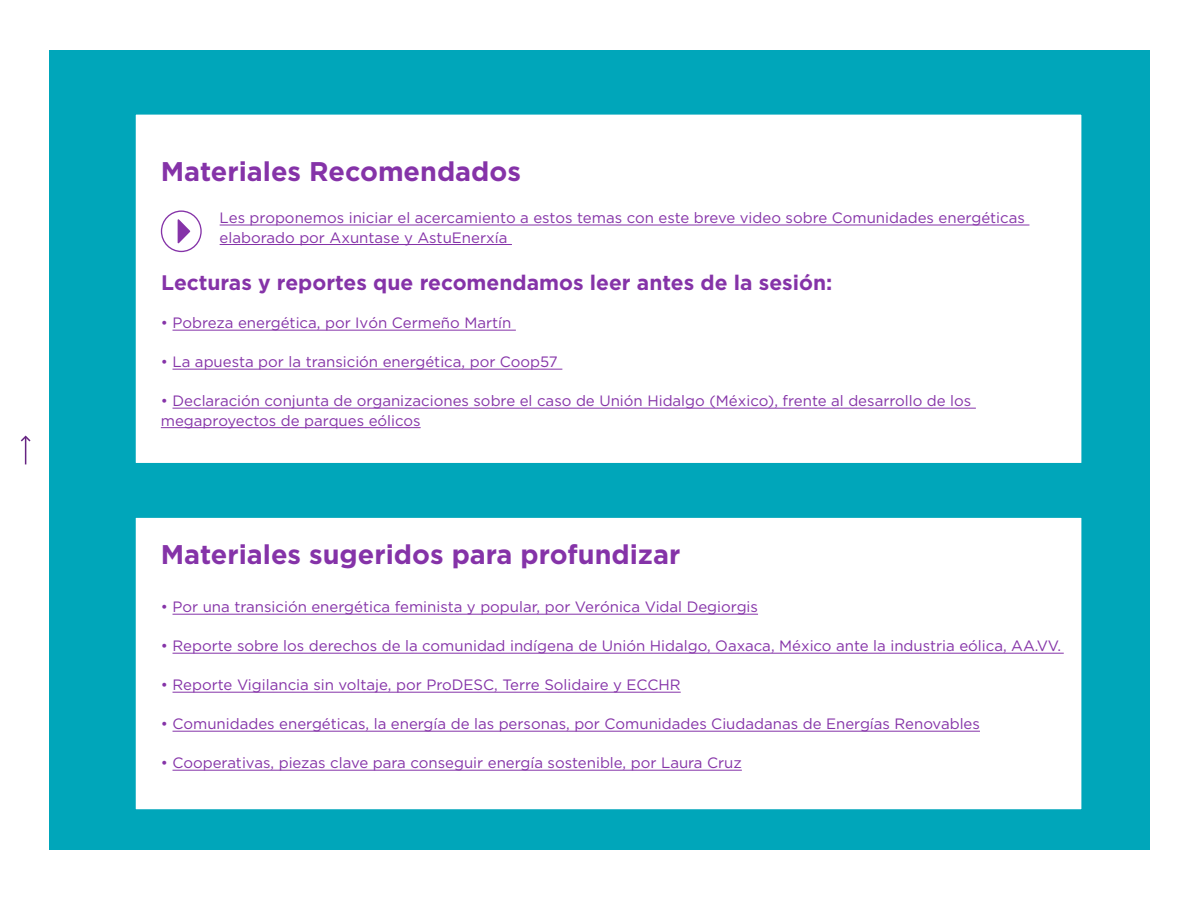
<style>
.page{position:relative;width:1200px;height:900px;background:#fff}
.page>*{position:absolute;margin:0;border:0;box-sizing:border-box;transform-origin:0 0}
.t1{font:700 27px "Gotham";color:#8533a8}
.t2{font:700 21px "Gotham";color:#8533a8}
.t3{font:15px/19.5px "Gotham";color:#8533a8}
</style>
<div class="page">
<svg style="left:20px;top:435px;width:11px;height:29px"></svg>
<div style="left:50px;top:50px;width:1100px;height:800px;background:#00a6ba"></div>
<div style="left:133px;top:112px;width:951px;height:354px;background:#fff;border:3px solid #00a6ba"></div>
<div style="left:133px;top:515px;width:951px;height:297px;background:#fff;border:3px solid #00a6ba"></div>
<hr style="left:220px;top:225px;width:809px;height:1px;background:#8533a8">
<hr style="left:220px;top:244px;width:292px;height:1px;background:#8533a8">
<hr style="left:173px;top:330px;width:343px;height:1px;background:#8533a8">
<hr style="left:173px;top:369px;width:389px;height:1px;background:#8533a8">
<hr style="left:173px;top:408px;width:803px;height:1px;background:#8533a8">
<hr style="left:161px;top:427px;width:260px;height:1px;background:#8533a8">
<hr style="left:173px;top:614px;width:585px;height:1px;background:#8533a8">
<hr style="left:173px;top:653px;width:891px;height:1px;background:#8533a8">
<hr style="left:173px;top:692px;width:508px;height:1px;background:#8533a8">
<hr style="left:173px;top:731px;width:807px;height:1px;background:#8533a8">
<hr style="left:173px;top:770px;width:569px;height:1px;background:#8533a8">
<svg style="left:161px;top:210px;width:41px;height:42px"></svg>
<h1 class="t1" style="left:161px;top:156px;width:362px">Materiales Recomendados</h1>
<p class="t3" style="left:220px;top:208px;width:807px">Les proponemos iniciar el acercamiento a estos temas con este breve video sobre Comunidades energéticas elaborado por Axuntase y AstuEnerxía</p>
<h2 class="t2" style="left:161px;top:271px;width:673px">Lecturas y reportes que recomendamos leer antes de la sesión:</h2>
<p class="t3" style="left:161px;top:313px;width:352px">• Pobreza energética, por Ivón Cermeño Martín</p>
<p class="t3" style="left:161px;top:352px;width:399px">• La apuesta por la transición energética, por Coop57</p>
<p class="t3" style="left:161px;top:391px;width:812px">• Declaración conjunta de organizaciones sobre el caso de Unión Hidalgo (México), frente al desarrollo de los megaproyectos de parques eólicos</p>
<h1 class="t1" style="left:161px;top:539px;width:521px">Materiales sugeridos para profundizar</h1>
<p class="t3" style="left:161px;top:597px;width:599px">• Por una transición energética feminista y popular, por Verónica Vidal Degiorgis</p>
<p class="t3" style="left:161px;top:636px;width:902px">• Reporte sobre los derechos de la comunidad indígena de Unión Hidalgo, Oaxaca, México ante la industria eólica, AA.VV.</p>
<p class="t3" style="left:161px;top:675px;width:521px">• Reporte Vigilancia sin voltaje, por ProDESC, Terre Solidaire y ECCHR</p>
<p class="t3" style="left:161px;top:714px;width:821px">• Comunidades energéticas, la energía de las personas, por Comunidades Ciudadanas de Energías Renovables</p>
<p class="t3" style="left:161px;top:753px;width:583px">• Cooperativas, piezas clave para conseguir energía sostenible, por Laura Cruz</p>
</div>
